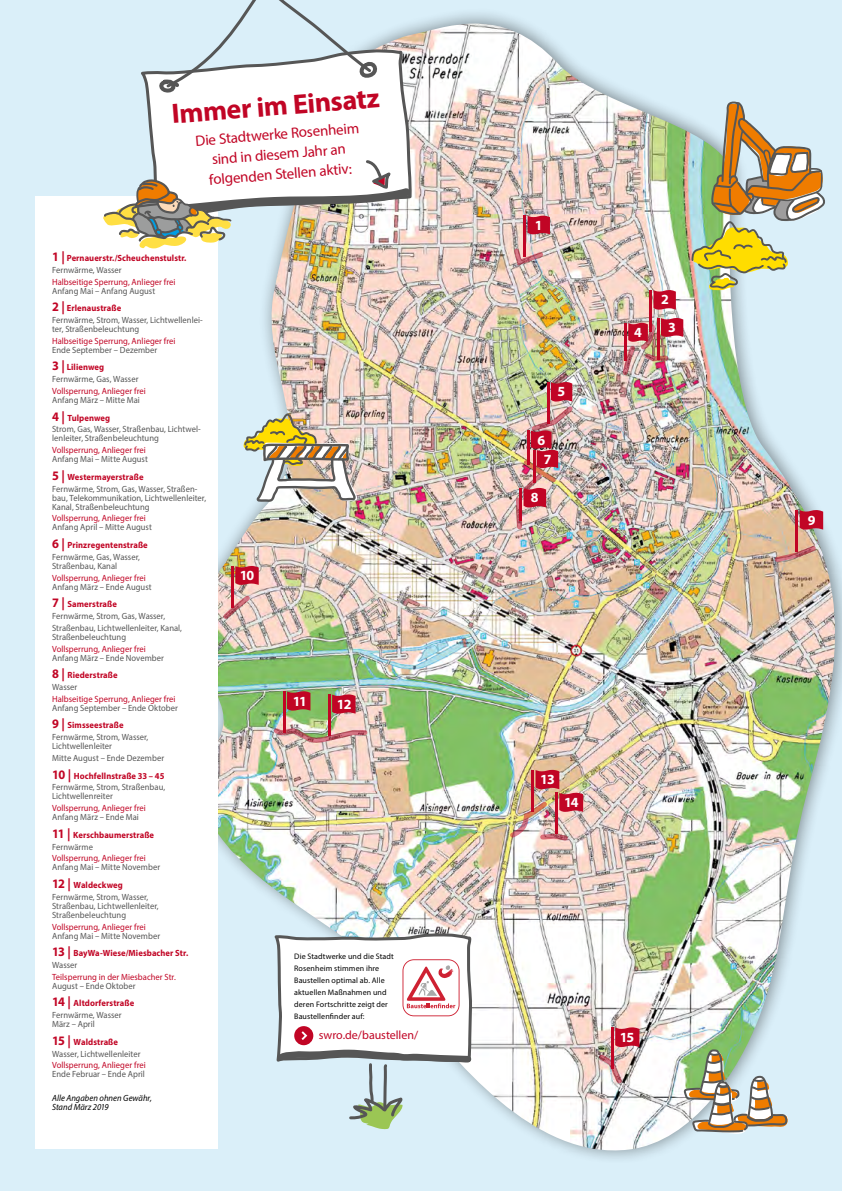
<style>
.page{position:relative;width:842px;height:1191px;background:#daeff9}
.page>*{position:absolute;margin:0;border:0;box-sizing:border-box;transform-origin:0 0}
.t1{font:700 28px "Myriad Pro";color:#c10525}
.t2{font:15px/20px "Myriad Pro";color:#c10525;text-align:center}
.t3{font:700 14px/19.2px "Myriad Pro";letter-spacing:-.07em;color:#fff;text-align:center}
.t4{font:12px "Myriad Pro";color:#c10525}
.t5{font:9px/17.5px "Myriad Pro";letter-spacing:.005em;color:#565656;scale:.95 1}
.t6{font:9px "Myriad Pro";letter-spacing:.005em;color:#c10525;scale:.95 1}
.t7{font:700 9px/11.8px "Myriad Pro";letter-spacing:.01em;color:#c10525;scale:.95 1}
.t8{font:italic 9px/9px "Myriad Pro";letter-spacing:.005em;color:#000;scale:.95 1}
.t9{font:8px/12px "Myriad Pro";letter-spacing:.015em;color:#000}
.s1{font-size:13px}
.s2{font-weight:400;color:#565656}
.s3{font-weight:700;font-size:13px;color:#c10525}
.s4{font-weight:700;color:#c10525}
</style>
<div class="page">
<div style="left:175px;top:7px;width:667px;height:1158px;background:#000;opacity:.42"></div>
<img style="left:186px;top:24px;width:650px;height:1127px">
<div style="left:35px;top:196px;width:182px;height:952px;background:#fff"></div>
<svg style="left:682px;top:1048px;width:107px;height:86px"></svg>
<svg style="left:690px;top:100px;width:137px;height:191px"></svg>
<svg style="left:243px;top:362px;width:27px;height:141px"></svg>
<img style="left:508px;top:770px;width:75px;height:71px">
<svg style="left:221px;top:593px;width:31px;height:27px"></svg>
<hr style="left:231px;top:566px;width:3px;height:41px;background:#c10525">
<svg style="left:235px;top:566px;width:24px;height:19px"></svg>
<img style="left:620px;top:318px;width:63px;height:58px">
<hr style="left:649px;top:290px;width:3px;height:41px;background:#c10525">
<svg style="left:653px;top:290px;width:23px;height:20px"></svg>
<svg style="left:510px;top:245px;width:37px;height:21px"></svg>
<hr style="left:523px;top:216px;width:3px;height:41px;background:#c10525">
<svg style="left:528px;top:216px;width:22px;height:18px"></svg>
<svg style="left:772px;top:543px;width:46px;height:20px"></svg>
<hr style="left:795px;top:510px;width:3px;height:41px;background:#c10525">
<svg style="left:800px;top:510px;width:23px;height:19px"></svg>
<img style="left:597px;top:1027px;width:42px;height:57px">
<img style="left:270px;top:7px;width:203px;height:1158px">
<svg style="left:141px;top:48px;width:272px;height:110px;background:#f5f7f7"></svg>
<svg style="left:158px;top:0;width:220px;height:94px"></svg>
<svg style="left:273px;top:934px;width:201px;height:195px"></svg>
<img style="left:103px;top:158px;width:313px;height:91px">
<img style="left:513px;top:382px;width:64px;height:148px">
<h1 class="t1" style="left:170px;top:96px;width:210px;rotate:-5deg">Immer im Einsatz</h1>
<h2 class="t2" style="left:195px;top:131px;width:166px;rotate:-5deg">Die Stadtwerke Rosenheim sind in diesem Jahr an folgenden Stellen aktiv:</h2>
<p class="t7" style="left:52px;top:252px;width:143px"><span class="s1">1 |</span> Pernauerstr./Scheuchenstulstr.<br><span class="s2">Fernwärme, Wasser</span></p>
<p class="t6" style="left:52px;top:276px;width:131px">Halbseitige Sperrung, Anlieger frei</p>
<p class="t5" style="left:52px;top:282px;width:110px">Anfang Mai – Anfang August<br><span class="s3">2 |</span> <span class="s4">Erlenaustraße</span></p>
<p class="t5" style="left:52px;top:315px;width:160px;line-height:9px">Fernwärme, Strom, Wasser, Lichtwellenlei&shy;ter, Straßenbeleuchtung</p>
<p class="t6" style="left:52px;top:335px;width:131px">Halbseitige Sperrung, Anlieger frei</p>
<p class="t5" style="left:52px;top:341px;width:112px">Ende September – Dezember<br><span class="s3">3 |</span> <span class="s4">Lilienweg</span></p>
<p class="t5" style="left:52px;top:370px;width:92px">Fernwärme, Gas, Wasser</p>
<p class="t6" style="left:52px;top:385px;width:100px">Vollsperrung, Anlieger frei</p>
<p class="t5" style="left:52px;top:391px;width:94px">Anfang März – Mitte Mai<br><span class="s3">4 |</span> <span class="s4">Tulpenweg</span></p>
<p class="t5" style="left:52px;top:425px;width:158px;line-height:9px">Strom, Gas, Wasser, Straßenbau, Lichtwel&shy;lenleiter, Straßenbeleuchtung</p>
<p class="t6" style="left:52px;top:444px;width:100px">Vollsperrung, Anlieger frei</p>
<p class="t5" style="left:52px;top:450px;width:102px">Anfang Mai – Mitte August<br><span class="s3">5 |</span> <span class="s4">Westermayerstraße</span></p>
<p class="t5" style="left:52px;top:484px;width:164px;line-height:9px">Fernwärme, Strom, Gas, Wasser, Straßen&shy;bau, Telekommunikation, Lichtwellenleiter,<br>Kanal, Straßenbeleuchtung</p>
<p class="t6" style="left:52px;top:513px;width:100px">Vollsperrung, Anlieger frei</p>
<p class="t5" style="left:52px;top:518px;width:106px">Anfang April – Mitte August<br><span class="s3">6 |</span> <span class="s4">Prinzregentenstraße</span></p>
<p class="t5" style="left:52px;top:552px;width:94px;line-height:9px">Fernwärme, Gas, Wasser,<br>Straßenbau, Kanal</p>
<p class="t6" style="left:52px;top:572px;width:100px">Vollsperrung, Anlieger frei</p>
<p class="t5" style="left:52px;top:577px;width:106px">Anfang März – Ende August<br><span class="s3">7 |</span> <span class="s4">Samerstraße</span></p>
<p class="t5" style="left:52px;top:610px;width:138px;line-height:11.8px">Fernwärme, Strom, Gas, Wasser,<br>Straßenbau, Lichtwellenleiter, Kanal,</p>
<p class="t5" style="left:52px;top:628px;width:79px">Straßenbeleuchtung</p>
<p class="t6" style="left:52px;top:643px;width:100px">Vollsperrung, Anlieger frei</p>
<p class="t5" style="left:52px;top:649px;width:119px">Anfang März – Ende November<br><span class="s3">8 |</span> <span class="s4">Riederstraße</span></p>
<p class="t5" style="left:52px;top:678px;width:28px">Wasser</p>
<p class="t6" style="left:52px;top:693px;width:131px">Halbseitige Sperrung, Anlieger frei</p>
<p class="t5" style="left:52px;top:699px;width:134px">Anfang September – Ende Oktober<br><span class="s3">9 |</span> <span class="s4">Simsseestraße</span></p>
<p class="t5" style="left:52px;top:732px;width:103px;line-height:9px">Fernwärme, Strom, Wasser,<br>Lichtwellenleiter</p>
<p class="t5" style="left:52px;top:749px;width:120px">Mitte August – Ende Dezember<br><span class="s3">10 |</span> <span class="s4">Hochfellnstraße 33 – 45</span></p>
<p class="t5" style="left:52px;top:782px;width:120px;line-height:9px">Fernwärme, Strom, Straßenbau,<br>Lichtwellenreiter</p>
<p class="t6" style="left:52px;top:802px;width:100px">Vollsperrung, Anlieger frei</p>
<p class="t5" style="left:52px;top:808px;width:109px">Anfang März – Ende Mai<br><span class="s3">11 |</span> <span class="s4">Kerschbaumerstraße</span></p>
<p class="t5" style="left:52px;top:837px;width:44px">Fernwärme</p>
<p class="t6" style="left:52px;top:853px;width:100px">Vollsperrung, Anlieger frei</p>
<p class="t5" style="left:52px;top:858px;width:115px">Anfang Mai – Mitte November<br><span class="s3">12 |</span> <span class="s4">Waldeckweg</span></p>
<p class="t5" style="left:52px;top:892px;width:114px;line-height:9px">Fernwärme, Strom, Wasser,<br>Straßenbau, Lichtwellenleiter,<br>Straßenbeleuchtung</p>
<p class="t6" style="left:52px;top:921px;width:100px">Vollsperrung, Anlieger frei</p>
<p class="t7" style="left:52px;top:926px;width:145px;line-height:17.5px"><span class="s2">Anfang Mai – Mitte November<br></span><span class="s1">13 |</span> BayWa-Wiese/Miesbacher Str.</p>
<p class="t5" style="left:52px;top:956px;width:28px">Wasser</p>
<p class="t6" style="left:52px;top:971px;width:132px">Teilsperrung in der Miesbacher Str.</p>
<p class="t5" style="left:52px;top:977px;width:89px">August – Ende Oktober<br><span class="s3">14 |</span> <span class="s4">Altdorferstraße</span></p>
<p class="t5" style="left:52px;top:1010px;width:75px;line-height:9px">Fernwärme, Wasser<br>März – April</p>
<p class="t5" style="left:52px;top:1035px;width:94px;line-height:11.8px"><span class="s3">15 |</span> <span class="s4">Waldstraße<br></span>Wasser, Lichtwellenleiter</p>
<p class="t6" style="left:52px;top:1059px;width:100px">Vollsperrung, Anlieger frei</p>
<p class="t5" style="left:52px;top:1065px;width:99px">Ende Februar – Ende April</p>
<p class="t8" style="left:52px;top:1092px;width:106px">Alle Angaben ohnen Gewähr,<br>Stand März 2019</p>
<h3 class="t3" style="left:240px;top:565px;width:16px">10</h3>
<h3 class="t3" style="left:293px;top:691px;width:16px">11</h3>
<h3 class="t3" style="left:337px;top:694px;width:16px">12</h3>
<p class="t9" style="left:294px;top:950px;width:101px">Die Stadtwerke und die Stadt<br>Rosenheim stimmen ihre<br>Baustellen optimal ab. Alle aktuellen Maßnahmen und deren Fortschritte zeigt der<br>Baustellenfinder auf:</p>
<h3 class="t4" style="left:319px;top:1027px;width:101px">swro.de/baustellen/</h3>
<h3 class="t3" style="left:535px;top:215px;width:9px">1</h3>
<h3 class="t3" style="left:557px;top:382px;width:9px">5</h3>
<h3 class="t3" style="left:537px;top:430px;width:16px">6<br>7</h3>
<h3 class="t3" style="left:531px;top:487px;width:9px">8</h3>
<h3 class="t3" style="left:634px;top:322px;width:9px">4</h3>
<h3 class="t3" style="left:661px;top:289px;width:9px">2</h3>
<h3 class="t3" style="left:668px;top:317px;width:9px">3</h3>
<h3 class="t3" style="left:540px;top:769px;width:16px">13</h3>
<h3 class="t3" style="left:564px;top:792px;width:16px">14</h3>
<h3 class="t3" style="left:620px;top:1027px;width:16px">15</h3>
<h3 class="t3" style="left:808px;top:510px;width:9px">9</h3>
</div>
